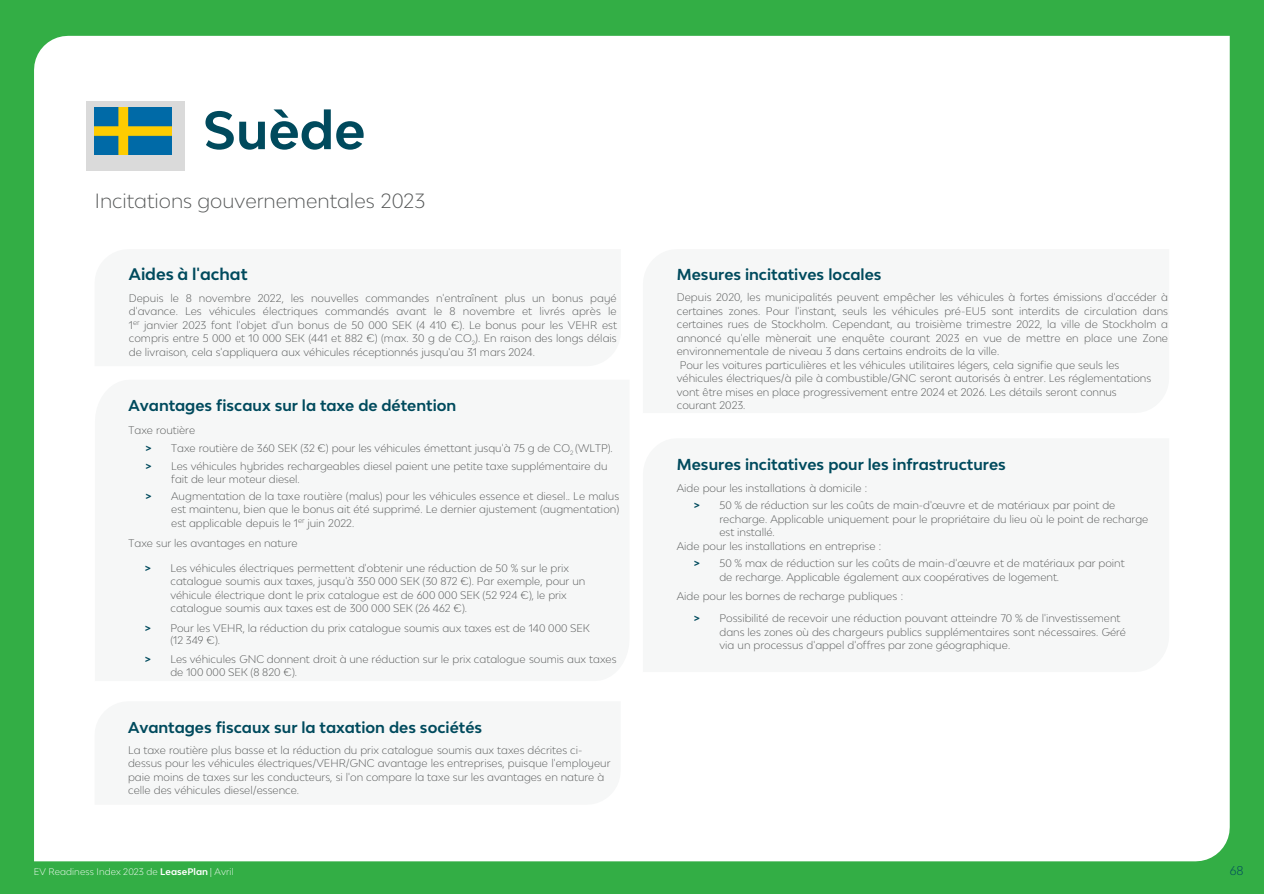
<style>
.page{position:relative;width:1264px;height:894px;background:#fff}
.page>*{position:absolute;margin:0;border:0;box-sizing:border-box;transform-origin:0 0}
.t1{font:700 51px "Lease Plan";color:#004a5d}
.t2{font:300 19.5px "Lease Plan";color:#545656}
.t3{font:700 15.9px "Lease Plan";color:#004a5d}
.t4{font:700 15px "Lease Plan";color:#004a5d}
.t5{font:300 12px "Lease Plan";color:#004a5d}
.t6{font:300 10.5px/13.5px "Lease Plan";color:#545656}
.t7{font:300 9px "Lease Plan";letter-spacing:.01em;color:#fff}
.s1{font-weight:700;color:#004a5d}
.s2{font-weight:700}
</style>
<div class="page">
<div style="left:0;top:0;width:1263px;height:893px;background:#33ae45"></div>
<div style="left:34px;top:36px;width:1195px;height:825px;background:#fff"></div>
<div style="left:86px;top:101px;width:98px;height:69px;background:#000;opacity:.15"></div>
<img style="left:95px;top:108px;width:76px;height:46px">
<div style="left:94px;top:249px;width:526px;height:117px;background:#f6f7f7"></div>
<div style="left:642px;top:249px;width:526px;height:164px;background:#f6f7f7"></div>
<div style="left:95px;top:379px;width:534px;height:302px;background:#f6f7f7"></div>
<div style="left:94px;top:701px;width:526px;height:103px;background:#f6f7f7"></div>
<div style="left:642px;top:438px;width:526px;height:234px;background:#f6f7f7"></div>
<h1 class="t1" style="left:203px;top:97px;width:164px">Suède</h1>
<h2 class="t2" style="left:95px;top:188px;width:332px">Incitations gouvernementales 2023</h2>
<h3 class="t3" style="left:129px;top:264px;width:120px">Aides à l'achat</h3>
<p class="t6" style="left:129px;top:290px;width:489px;text-align:justify">Depuis le 8 novembre 2022, les nouvelles commandes n'entraînent plus un bonus payé d'avance. Les véhicules électriques commandés avant le 8 novembre et livrés après le 1<sup>er</sup> janvier 2023 font l'objet d'un bonus de 50 000 SEK (4 410 €). Le bonus pour les VEHR est compris entre 5 000 et 10 000 SEK (441 et 882 €) (max. 30 g de CO<sub>2</sub>). En raison des longs délais de livraison, cela s'appliquera aux véhicules réceptionnés jusqu'au 31 mars 2024.</p>
<h3 class="t4" style="left:676px;top:265px;width:206px">Mesures incitatives locales</h3>
<p class="t6" style="left:676px;top:290px;width:492px">Depuis 2020, les municipalités peuvent empêcher les véhicules à fortes émissions d'accéder à certaines zones. Pour l'instant, seuls les véhicules pré-EU5 sont interdits de circulation dans certaines rues de Stockholm. Cependant, au troisième trimestre 2022, la ville de Stockholm a annoncé qu'elle mènerait une enquête courant 2023 en vue de mettre en place une Zone environnementale de niveau 3 dans certains endroits de la ville.<br>Pour les voitures particulières et les véhicules utilitaires légers, cela signifie que seuls les<br>véhicules électriques/à pile à combustible/GNC seront autorisés à entrer. Les réglementations vont être mises en place progressivement entre 2024 et 2026. Les détails seront connus</p>
<h3 class="t4" style="left:128px;top:395px;width:329px">Avantages fiscaux sur la taxe de détention</h3>
<p class="t6" style="left:676px;top:398px;width:70px">courant 2023.</p>
<p class="t6" style="left:146px;top:420px;width:468px;line-height:18.3px;text-indent:-17px">Taxe routière<br><span class="s1">&gt;</span> Taxe routière de 360 SEK (32 €) pour les véhicules émettant jusqu'à 75 g de CO<sub>2</sub> (WLTP). <span class="s1">&gt;</span> Les véhicules hybrides rechargeables diesel paient une petite taxe supplémentaire du</p>
<p class="t6" style="left:146px;top:470px;width:475px;line-height:17px;text-indent:26px">fait de leur moteur diesel.<br><span class="s1">&gt;</span> Augmentation de la taxe routière (malus) pour les véhicules essence et diesel.. Le malus</p>
<p class="t6" style="left:171px;top:502px;width:449px">est maintenu, bien que le bonus ait été supprimé. Le dernier ajustement (augmentation) est applicable depuis le 1<sup>er</sup> juin 2022.</p>
<p class="t6" style="left:128px;top:535px;width:170px">Taxe sur les avantages en nature</p>
<p class="t6" style="left:170px;top:560px;width:416px;text-indent:-26px"><span class="s1">&gt;</span> Les véhicules électriques permettent d'obtenir une réduction de 50 % sur le prix catalogue soumis aux taxes, jusqu'à 350 000 SEK (30 872 €). Par exemple, pour un véhicule électrique dont le prix catalogue est de 600 000 SEK (52 924 €), le prix catalogue soumis aux taxes est de 300 000 SEK (26 462 €).</p>
<p class="t6" style="left:170px;top:621px;width:421px;line-height:12.6px;text-indent:-26px"><span class="s1">&gt;</span> Pour les VEHR, la réduction du prix catalogue soumis aux taxes est de 140 000 SEK (12 349 €).</p>
<p class="t6" style="left:170px;top:652px;width:447px;line-height:12.6px;text-indent:-26px"><span class="s1">&gt;</span> Les véhicules GNC donnent droit à une réduction sur le prix catalogue soumis aux taxes de 100 000 SEK (8 820 €).</p>
<h3 class="t4" style="left:676px;top:454px;width:330px">Mesures incitatives pour les infrastructures</h3>
<p class="t6" style="left:676px;top:481px;width:192px">Aide pour les installations à domicile :</p>
<p class="t6" style="left:693px;top:498px;width:423px"><span class="s1">&gt;</span> 50 % de réduction sur les coûts de main-d'œuvre et de matériaux par point de</p>
<p class="t6" style="left:719px;top:511px;width:430px">recharge. Applicable uniquement pour le propriétaire du lieu où le point de recharge</p>
<p class="t6" style="left:719px;top:525px;width:57px">est installé.</p>
<p class="t6" style="left:676px;top:539px;width:206px">Aide pour les installations en entreprise :</p>
<p class="t6" style="left:719px;top:556px;width:406px;text-indent:-26px"><span class="s1">&gt;</span> 50 % max de réduction sur les coûts de main-d'œuvre et de matériaux par point de recharge. Applicable également aux coopératives de logement.</p>
<p class="t6" style="left:693px;top:584px;width:428px;line-height:22px;text-indent:-17px">Aide pour les bornes de recharge publiques :<br><span class="s1">&gt;</span> Possibilité de recevoir une réduction pouvant atteindre 70 % de l'investissement</p>
<p class="t6" style="left:719px;top:624px;width:408px">dans les zones où des chargeurs publics supplémentaires sont nécessaires. Géré via un processus d'appel d'offres par zone géographique.</p>
<h3 class="t4" style="left:128px;top:717px;width:355px">Avantages fiscaux sur la taxation des sociétés</h3>
<p class="t6" style="left:128px;top:742px;width:483px">La taxe routière plus basse et la réduction du prix catalogue soumis aux taxes décrites ci&shy;dessus pour les véhicules électriques/VEHR/GNC avantage les entreprises, puisque l'employeur paie moins de taxes sur les conducteurs, si l'on compare la taxe sur les avantages en nature à celle des véhicules diesel/essence.</p>
<p class="t7" style="left:34px;top:865px;width:201px">EV Readiness Index 2023 de <span class="s2">LeasePlan</span> | Avril</p>
<p class="t5" style="left:1229px;top:862px;width:15px">68</p>
</div>
